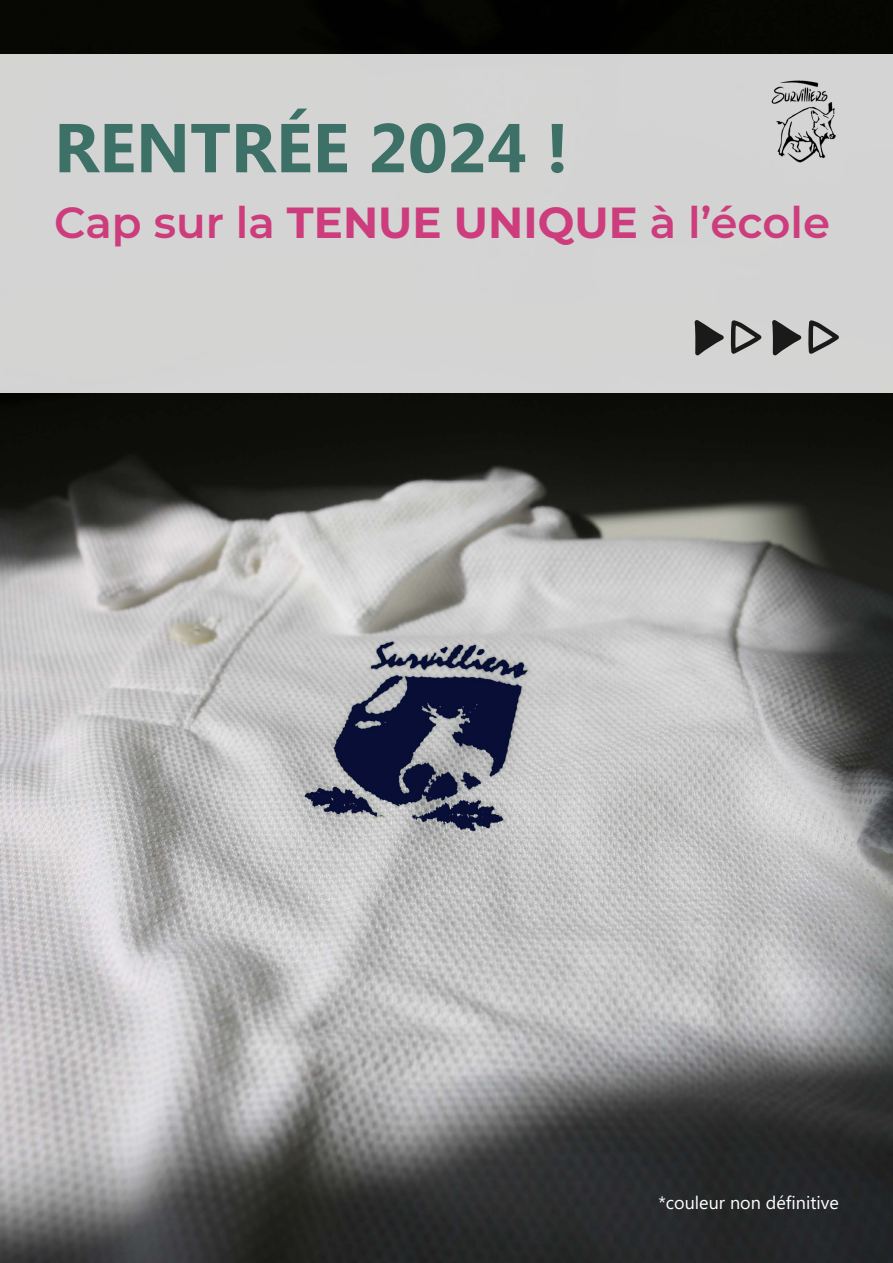
<style>
.page{position:relative;width:893px;height:1263px;background:#fff}
.page>*{position:absolute;margin:0;border:0;box-sizing:border-box;transform-origin:0 0}
.t1{font:700 69px "Microsoft Phags Pa";color:#3d7066}
.t2{font:600 43.5px "Montserrat";color:#cd3c7c}
.t3{font:18px "Microsoft Phags Pa";color:#fff}
.s1{font-weight:700}
</style>
<div class="page">
<img style="left:0;top:0;width:893px;height:1263px">
<div style="left:0;top:54px;width:893px;height:338px;background:#d3d4d3"></div>
<svg style="left:694px;top:320px;width:145px;height:36px"></svg>
<img style="left:771px;top:80px;width:65px;height:83px">
<p class="t1" style="left:54px;top:99px;width:516px">RENTRÉE 2024 !</p>
<p class="t2" style="left:54px;top:192px;width:777px">Cap sur la <span class="s1">TENUE UNIQUE</span> à l’école</p>
<p class="t3" style="left:658px;top:1190px;width:182px">*couleur non définitive</p>
</div>
